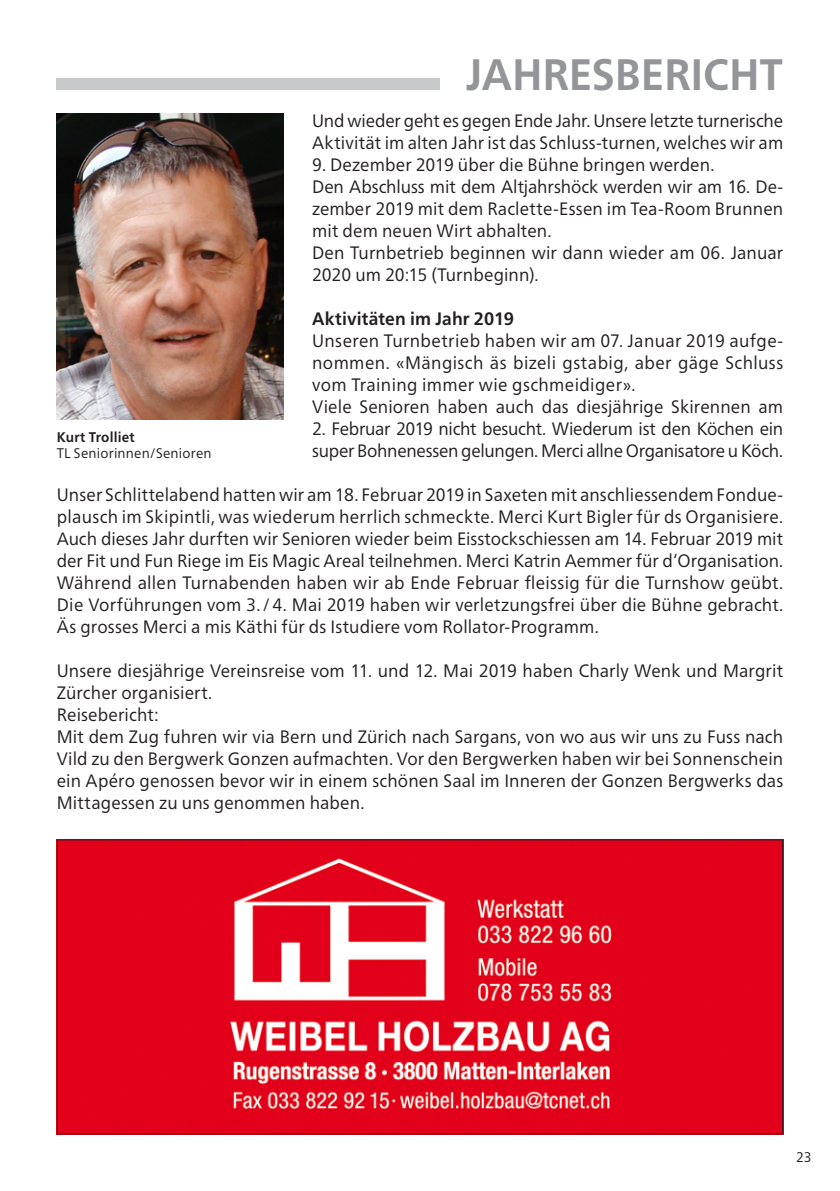
<style>
.page{position:relative;width:840px;height:1191px;background:#fff}
.page>*{position:absolute;margin:0;border:0;box-sizing:border-box;transform-origin:0 0}
.t1{font:700 44px "Frutiger Neue LTW1 G";letter-spacing:-.005em;color:#939598;scale:.95 1}
.grundtext{font:18px/22px "Frutiger Neue LTW1 G";letter-spacing:.005em;color:#231f20;scale:.95 1}
.grundtext-2{font:18px/22px "Frutiger Neue LTW1 G";letter-spacing:-.02em;color:#231f20;scale:.95 1}
.grundtext-3{font:700 18px "Frutiger Neue LTW1 G";letter-spacing:.005em;color:#231f20;scale:.95 1}
.t2{font:14px/16px "Frutiger Neue LTW1 G";letter-spacing:.015em;color:#231f20;scale:.95 1}
.s1{font-weight:700}
</style>
<div class="page">
<div style="left:57px;top:79px;width:382px;height:11px;background:#c7c8ca"></div>
<img style="left:57px;top:113px;width:226px;height:307px">
<img style="left:59px;top:841px;width:721px;height:291px">
<h1 class="t1" style="left:466px;top:49px;width:335px">JAHRESBERICHT</h1>
<p class="grundtext" style="left:312px;top:110px;width:497px">Und wieder geht es gegen Ende Jahr. Unsere letzte turnerische<br>Aktivität im alten Jahr ist das Schluss-turnen, welches wir am</p>
<p class="grundtext" style="left:312px;top:154px;width:425px">9. Dezember 2019 über die Bühne bringen werden.</p>
<p class="grundtext" style="left:312px;top:176px;width:497px;text-align:justify">Den Abschluss mit dem Altjahrshöck werden wir am 16. De&shy;zember 2019 mit dem Raclette-Essen im Tea-Room Brunnen mit dem neuen Wirt abhalten.</p>
<p class="grundtext" style="left:312px;top:242px;width:497px">Den Turnbetrieb beginnen wir dann wieder am 06. Januar<br>2020 um 20:15 (Turnbeginn).</p>
<p class="grundtext-3" style="left:312px;top:308px;width:214px">Aktivitäten im Jahr 2019</p>
<p class="grundtext" style="left:312px;top:330px;width:497px;text-align:justify">Unseren Turnbetrieb haben wir am 07. Januar 2019 aufge&shy;nommen. «Mängisch äs bizeli gstabig, aber gäge Schluss vom Training immer wie gschmeidiger».</p>
<p class="grundtext" style="left:312px;top:396px;width:497px">Viele Senioren haben auch das diesjährige Skirennen am</p>
<p class="grundtext-2" style="left:312px;top:418px;width:497px">2. Februar 2019 nicht besucht. Wiederum ist den Köchen ein super Bohnenessen gelungen. Merci allne Organisatore u Köch.</p>
<p class="grundtext" style="left:57px;top:484px;width:765px">Unser Schlittelabend hatten wir am 18. Februar 2019 in Saxeten mit anschliessendem Fondue&shy;plausch im Skipintli, was wiederum herrlich schmeckte. Merci Kurt Bigler für ds Organisiere.</p>
<p class="grundtext" style="left:57px;top:528px;width:765px">Auch dieses Jahr durften wir Senioren wieder beim Eisstockschiessen am 14. Februar 2019 mit der Fit und Fun Riege im Eis Magic Areal teilnehmen. Merci Katrin Aemmer für d‘Organisation.</p>
<p class="grundtext" style="left:57px;top:572px;width:765px;text-align:justify">Während allen Turnabenden haben wir ab Ende Februar fleissig für die Turnshow geübt.<br>Die Vorführungen vom 3. /4. Mai 2019 haben wir verletzungsfrei über die Bühne gebracht.<br>Äs grosses Merci a mis Käthi für ds Istudiere vom Rollator-Programm.</p>
<p class="grundtext" style="left:57px;top:660px;width:765px">Unsere diesjährige Vereinsreise vom 11. und 12. Mai 2019 haben Charly Wenk und Margrit<br>Zürcher organisiert.</p>
<p class="grundtext" style="left:57px;top:704px;width:109px">Reisebericht:</p>
<p class="grundtext" style="left:57px;top:726px;width:765px;text-align:justify">Mit dem Zug fuhren wir via Bern und Zürich nach Sargans, von wo aus wir uns zu Fuss nach Vild zu den Bergwerk Gonzen aufmachten. Vor den Bergwerken haben wir bei Sonnenschein ein Apéro genossen bevor wir in einem schönen Saal im Inneren der Gonzen Bergwerks das Mittagessen zu uns genommen haben.</p>
<p class="t2" style="left:57px;top:429px;width:164px"><span class="s1">Kurt Trolliet<br></span>TL Seniorinnen/Senioren</p>
<p class="t2" style="left:795px;top:1148px;width:18px">23</p>
</div>
